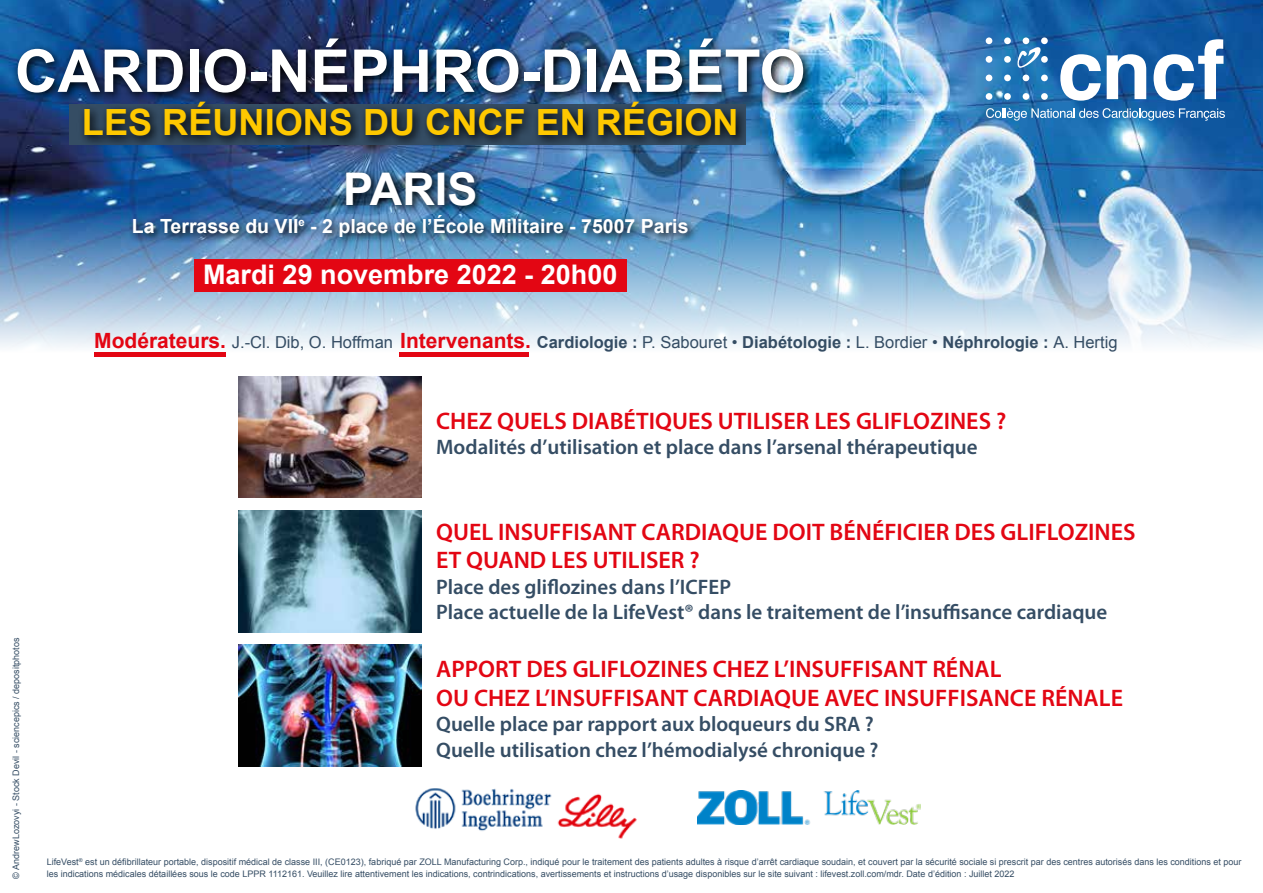
<style>
.page{position:relative;width:1263px;height:893px;background:#fff}
.page>*{position:absolute;margin:0;border:0;box-sizing:border-box;transform-origin:0 0}
.t1{font:700 59.1px "Arial";color:#fff}
.t2{font:700 45px "Arial";color:#fff}
.t3{font:700 36.15px "Arial";color:#fec800}
.t4{font:700 27px "Arial";color:#fff}
.t5{font:600 24px/28.5px "Myriad Pro";color:#e30613}
.t6{font:600 21px/25.5px "Myriad Pro";color:#354d64}
.t7{font:700 19.5px "Arial";color:#fff}
.t8{font:16.5px "Arial";color:#354d64}
.t9{font:9px/12px "Arial";color:#354d64}
.s1{font-weight:700;font-size:21px;color:#e30613}
.s2{font-weight:700}
</style>
<div class="page">
<img style="left:0;top:0;width:1263px;height:357px">
<img style="left:128px;top:167px;width:571px;height:80px">
<img style="left:12px;top:32px;width:803px;height:116px">
<div style="left:194px;top:259px;width:432px;height:33px;background:#e30613"></div>
<svg style="left:1060px;top:54px;width:41px;height:47px"></svg>
<svg style="left:1107px;top:54px;width:39px;height:45px"></svg>
<svg style="left:1153px;top:39px;width:70px;height:62px"></svg>
<svg style="left:986px;top:108px;width:239px;height:13px;background:#528dc0"></svg>
<div style="left:986px;top:37px;width:6px;height:7px;background:#fff;border-radius:50%"></div>
<div style="left:1004px;top:37px;width:7px;height:7px;background:#fff;border-radius:50%"></div>
<div style="left:1022px;top:37px;width:7px;height:7px;background:#fff;border-radius:50%"></div>
<div style="left:1041px;top:37px;width:7px;height:7px;background:#fff;border-radius:50%"></div>
<div style="left:986px;top:56px;width:6px;height:7px;background:#fff;border-radius:50%"></div>
<div style="left:1004px;top:56px;width:7px;height:7px;background:#fff;border-radius:50%"></div>
<div style="left:1041px;top:56px;width:7px;height:7px;background:#fff;border-radius:50%"></div>
<svg style="left:986px;top:75px;width:6px;height:6px"></svg>
<div style="left:1004px;top:75px;width:7px;height:6px;background:#fff;border-radius:50%"></div>
<div style="left:1022px;top:75px;width:7px;height:6px;background:#fff;border-radius:50%"></div>
<div style="left:1041px;top:75px;width:7px;height:6px;background:#fff;border-radius:50%"></div>
<div style="left:986px;top:93px;width:6px;height:7px;background:#fff;border-radius:50%"></div>
<div style="left:1004px;top:93px;width:7px;height:7px;background:#fff;border-radius:50%"></div>
<div style="left:1022px;top:93px;width:7px;height:7px;background:#fff;border-radius:50%"></div>
<div style="left:1041px;top:93px;width:7px;height:7px;background:#fff;border-radius:50%"></div>
<svg style="left:1015px;top:44px;width:26px;height:25px"></svg>
<div style="left:94px;top:352px;width:131px;height:5px;background:#e30613"></div>
<div style="left:400px;top:352px;width:129px;height:5px;background:#e30613"></div>
<img style="left:415px;top:788px;width:222px;height:51px">
<img style="left:697px;top:790px;width:223px;height:34px">
<img style="left:238px;top:644px;width:183px;height:122px">
<img style="left:238px;top:376px;width:183px;height:122px">
<img style="left:238px;top:510px;width:183px;height:122px">
<h1 class="t1" style="left:15px;top:32px;width:792px">CARDIO-NÉPHRO-DIABÉTO</h1>
<h3 class="t3" style="left:82px;top:99px;width:658px">LES RÉUNIONS DU CNCF EN RÉGION</h3>
<h2 class="t2" style="left:343px;top:160px;width:136px">PARIS</h2>
<h3 class="t7" style="left:132px;top:213px;width:558px">La Terrasse du VII<sup>e</sup> - 2 place de l’École Militaire - 75007 Paris</h3>
<h3 class="t4" style="left:203px;top:257px;width:416px">Mardi 29 novembre 2022 - 20h00</h3>
<h3 class="t8" style="left:94px;top:331px;width:1025px"><span class="s1">Modérateurs.</span> J.-Cl. Dib, O. Hoffman <span class="s1">Intervenants.</span> <span class="s2">Cardiologie :</span> P. Sabouret • <span class="s2">Diabétologie :</span> L. Bordier • <span class="s2">Néphrologie :</span> A. Hertig</h3>
<p class="t9" style="left:10px;top:878px;width:242px;rotate:-90deg">© AndrewLozovyi - Stock Devil - sciencepics / depositphotos</p>
<h3 class="t5" style="left:436px;top:407px;width:572px">CHEZ QUELS DIABÉTIQUES UTILISER LES GLIFLOZINES ?</h3>
<h3 class="t6" style="left:436px;top:435px;width:543px">Modalités d’utilisation et place dans l’arsenal thérapeutique</h3>
<h3 class="t5" style="left:436px;top:518px;width:701px">QUEL INSUFFISANT CARDIAQUE DOIT BÉNÉFICIER DES GLIFLOZINES<br>ET QUAND LES UTILISER ?</h3>
<h3 class="t6" style="left:436px;top:574px;width:673px">Place des gliflozines dans l’ICFEP<br>Place actuelle de la LifeVest® dans le traitement de l’insuffisance cardiaque</h3>
<h3 class="t5" style="left:436px;top:655px;width:688px">APPORT DES GLIFLOZINES CHEZ L’INSUFFISANT RÉNAL<br>OU CHEZ L’INSUFFISANT CARDIAQUE AVEC INSUFFISANCE RÉNALE</h3>
<h3 class="t6" style="left:436px;top:712px;width:444px">Quelle place par rapport aux bloqueurs du SRA ?<br>Quelle utilisation chez l’hémodialysé chronique ?</h3>
<p class="t9" style="left:47px;top:856px;width:1196px">LifeVest<sup>®</sup> est un défibrillateur portable, dispositif médical de classe III, (CE0123), fabriqué par ZOLL Manufacturing Corp., indiqué pour le traitement des patients adultes à risque d’arrêt cardiaque soudain, et couvert par la sécurité sociale si prescrit par des centres autorisés dans les conditions et pour les indications médicales détaillées sous le code LPPR 1112161. Veuillez lire attentivement les indications, contrindications, avertissements et instructions d’usage disponibles sur le site suivant : lifevest.zoll.com/mdr. Date d’édition : Juillet 2022</p>
</div>
